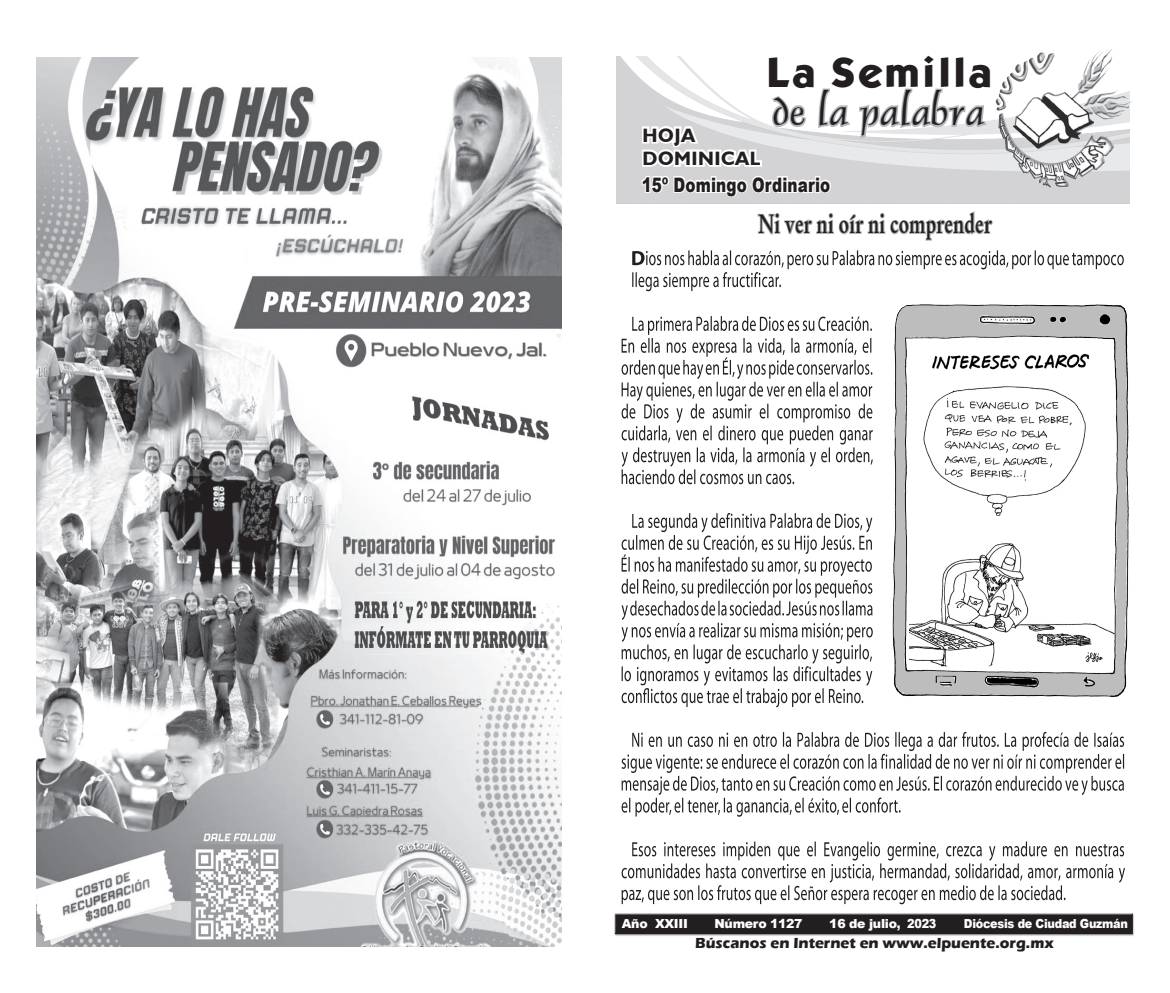
<style>
.page{position:relative;width:1170px;height:993px;background:#fff}
.page>*{position:absolute;margin:0;border:0;box-sizing:border-box;transform-origin:0 0}
._1_TEXTO_PUENTE{font:37.75px "Dauphin Plain";letter-spacing:.025em;color:#231f20;scale:1.12 1}
._1_TEXTO_PUENTE-2{font:36.38px "Kabana Bold Plain";letter-spacing:.025em;color:#231f20;scale:1.04 1}
._1_TEXTO_PUENTE-3{font:700 26.25px "Original Garamond BT";letter-spacing:.01em;color:#231f20;scale:.71 1}
.t1{font:900 19.88px "Arial";letter-spacing:.01em;color:#231f20;scale:.76 1}
._1_TEXTO_PUENTE-4{font:700 19.38px "Humanist 521 BT";letter-spacing:.025em;color:#231f20}
._1_TEXTO_PUENTE-5{font:700 15px "Eras ITC";color:#231f20}
.t2{font:900 12.5px "Arial";letter-spacing:-.025em;color:#fff}
.t3{font:900 12.5px "Arial";letter-spacing:-.025em;color:#fff;scale:.9 1}
</style>
<div class="page">
<img style="left:614px;top:913px;width:520px;height:22px">
<svg style="left:640px;top:56px;width:348px;height:143px"></svg>
<img style="left:973px;top:49px;width:157px;height:143px">
<svg style="left:632px;top:250px;width:491px;height:41px"></svg>
<svg style="left:621px;top:316px;width:251px;height:168px"></svg>
<svg style="left:621px;top:513px;width:251px;height:194px"></svg>
<svg style="left:621px;top:731px;width:502px;height:85px"></svg>
<svg style="left:621px;top:841px;width:503px;height:63px"></svg>
<svg style="left:757px;top:211px;width:236px;height:30px"></svg>
<img style="left:892px;top:304px;width:237px;height:393px">
<img style="left:36px;top:57px;width:525px;height:889px">
<p class="_1_TEXTO_PUENTE-2" style="left:766px;top:46px;width:218px">La Semilla</p>
<p class="_1_TEXTO_PUENTE" style="left:772px;top:90px;width:190px">de la palabra</p>
<p class="_1_TEXTO_PUENTE-4" style="left:642px;top:123px;width:54px">HOJA</p>
<p class="_1_TEXTO_PUENTE-4" style="left:642px;top:146px;width:119px">DOMINICAL</p>
<p class="t1" style="left:641px;top:170px;width:249px">15º Domingo Ordinario</p>
<p class="_1_TEXTO_PUENTE-3" style="left:758px;top:208px;width:330px">Ni ver ni oír ni comprender</p>
<p class="t2" style="left:622px;top:914px;width:67px">Año XXIII</p>
<p class="t2" style="left:714px;top:914px;width:90px">Número 1127</p>
<p class="t2" style="left:829px;top:914px;width:109px">16 de julio, 2023</p>
<p class="t3" style="left:963px;top:914px;width:184px">Diócesis de Ciudad Guzmán</p>
<p class="_1_TEXTO_PUENTE-5" style="left:695px;top:934px;width:360px">Búscanos en Internet en www.elpuente.org.mx</p>
</div>
